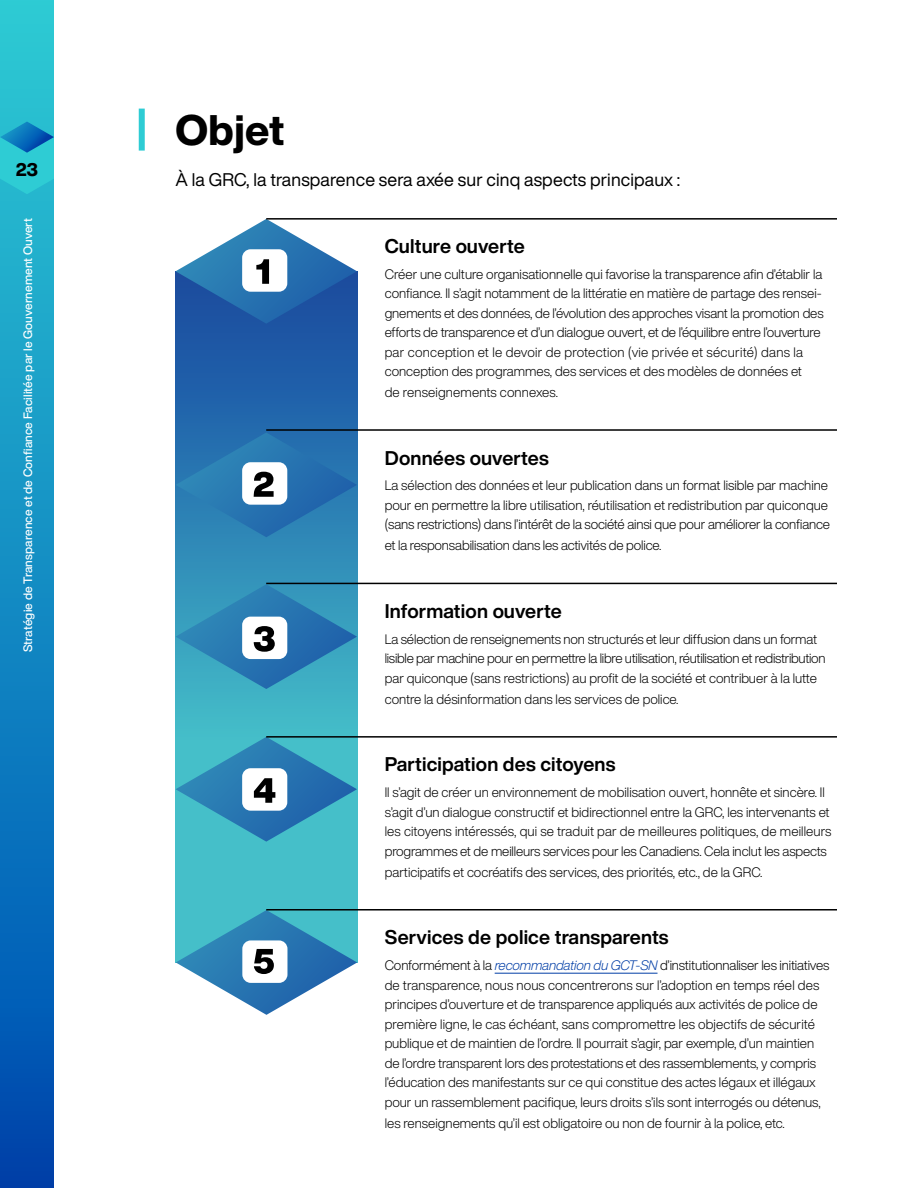
<style>
.page{position:relative;width:918px;height:1188px;background:#fff}
.page>*{position:absolute;margin:0;border:0;box-sizing:border-box;transform-origin:0 0}
.t1{font:800 42px "Helvetica Now Display";letter-spacing:.01em;color:#000}
.H3_infographic_header_special{font:700 19.5px "Helvetica Now Display";letter-spacing:.01em;color:#000}
.Intro{font:18px "Helvetica Now Display";letter-spacing:.01em;color:#000}
.t2{font:800 18px "Helvetica Now Display";color:#000}
.Paragraph_P_infographic_special_focus{font:300 13.5px/19.5px "Helvetica Now Display";letter-spacing:-.005em;color:#000}
.t3{font:500 12px "Helvetica Now Display";letter-spacing:.01em;color:#fff}
.s1{font-style:italic;color:#003da6}
</style>
<div class="page">
<svg style="left:176px;top:324px;width:181px;height:586px;background:#318eb8"></svg>
<svg style="left:176px;top:219px;width:181px;height:105px"></svg>
<svg style="left:176px;top:432px;width:181px;height:105px;background:#387fb4"></svg>
<svg style="left:176px;top:584px;width:181px;height:105px;background:#4094bb"></svg>
<svg style="left:176px;top:737px;width:181px;height:105px;background:#46a2c0"></svg>
<svg style="left:176px;top:910px;width:181px;height:105px"></svg>
<div style="left:139px;top:109px;width:6px;height:42px;background:#2eccd4"></div>
<hr style="left:266px;top:218px;width:571px;height:2px;background:#000">
<hr style="left:266px;top:429px;width:571px;height:2px;background:#000">
<hr style="left:266px;top:583px;width:571px;height:1px;background:#000">
<hr style="left:266px;top:736px;width:571px;height:2px;background:#000">
<hr style="left:266px;top:909px;width:571px;height:2px;background:#000">
<hr style="left:495px;top:973px;width:163px;height:1px;background:#003da6">
<div style="left:0;top:0;width:54px;height:1188px;background:linear-gradient(to bottom,#2ccdd5,#0047af)"></div>
<svg style="left:0;top:122px;width:54px;height:72px;background:#24b3cd"></svg>
<h3 class="t2" style="left:16px;top:157px;width:24px">23</h3>
<p class="t3" style="left:20px;top:652px;width:436px;rotate:-90deg">Stratégie de Transparence et de Confiance Facilitée par le Gouvernement Ouvert</p>
<h2 class="t1" style="left:176px;top:101px;width:111px">Objet</h2>
<p class="Intro" style="left:176px;top:167px;width:506px">À la GRC, la transparence sera axée sur cinq aspects principaux :</p>
<h3 class="H3_infographic_header_special" style="left:385px;top:233px;width:142px">Culture ouverte</h3>
<p class="Paragraph_P_infographic_special_focus" style="left:385px;top:264px;width:440px">Créer une culture organisationnelle qui favorise la transparence afin d’établir la confiance. Il s’agit notamment de la littératie en matière de partage des rensei&shy;gnements et des données, de l’évolution des approches visant la promotion des efforts de transparence et d’un dialogue ouvert, et de l’équilibre entre l’ouverture par conception et le devoir de protection (vie privée et sécurité) dans la conception des programmes, des services et des modèles de données et</p>
<p class="Paragraph_P_infographic_special_focus" style="left:385px;top:382px;width:175px">de renseignements connexes.</p>
<h3 class="H3_infographic_header_special" style="left:385px;top:444px;width:166px">Données ouvertes</h3>
<p class="Paragraph_P_infographic_special_focus" style="left:385px;top:476px;width:447px">La sélection des données et leur publication dans un format lisible par machine pour en permettre la libre utilisation, réutilisation et redistribution par quiconque (sans restrictions) dans l’intérêt de la société ainsi que pour améliorer la confiance</p>
<p class="Paragraph_P_infographic_special_focus" style="left:385px;top:536px;width:278px">et la responsabilisation dans les activités de police.</p>
<h3 class="H3_infographic_header_special" style="left:385px;top:598px;width:179px">Information ouverte</h3>
<p class="Paragraph_P_infographic_special_focus" style="left:385px;top:629px;width:442px">La sélection de renseignements non structurés et leur diffusion dans un format lisible par machine pour en permettre la libre utilisation, réutilisation et redistribution par quiconque (sans restrictions) au profit de la société et contribuer à la lutte</p>
<p class="Paragraph_P_infographic_special_focus" style="left:385px;top:689px;width:295px">contre la désinformation dans les services de police.</p>
<h3 class="H3_infographic_header_special" style="left:385px;top:751px;width:232px">Participation des citoyens</h3>
<p class="Paragraph_P_infographic_special_focus" style="left:385px;top:783px;width:448px">Il s’agit de créer un environnement de mobilisation ouvert, honnête et sincère. Il s’agit d’un dialogue constructif et bidirectionnel entre la GRC, les intervenants et les citoyens intéressés, qui se traduit par de meilleures politiques, de meilleurs programmes et de meilleurs services pour les Canadiens. Cela inclut les aspects</p>
<p class="Paragraph_P_infographic_special_focus" style="left:385px;top:862px;width:379px">participatifs et cocréatifs des services, des priorités, etc., de la GRC.</p>
<h3 class="H3_infographic_header_special" style="left:385px;top:924px;width:285px">Services de police transparents</h3>
<p class="Paragraph_P_infographic_special_focus" style="left:385px;top:956px;width:446px">Conformément à la <span class="s1">recommandation du GCT-SN</span> d’institutionnaliser les initiatives de transparence, nous nous concentrerons sur l’adoption en temps réel des principes d’ouverture et de transparence appliqués aux activités de police de première ligne, le cas échéant, sans compromettre les objectifs de sécurité publique et de maintien de l’ordre. Il pourrait s’agir, par exemple, d’un maintien de l’ordre transparent lors des protestations et des rassemblements, y compris l’éducation des manifestants sur ce qui constitue des actes légaux et illégaux pour un rassemblement pacifique, leurs droits s’ils sont interrogés ou détenus,</p>
<p class="Paragraph_P_infographic_special_focus" style="left:385px;top:1113px;width:402px">les renseignements qu’il est obligatoire ou non de fournir à la police, etc.</p>
</div>
